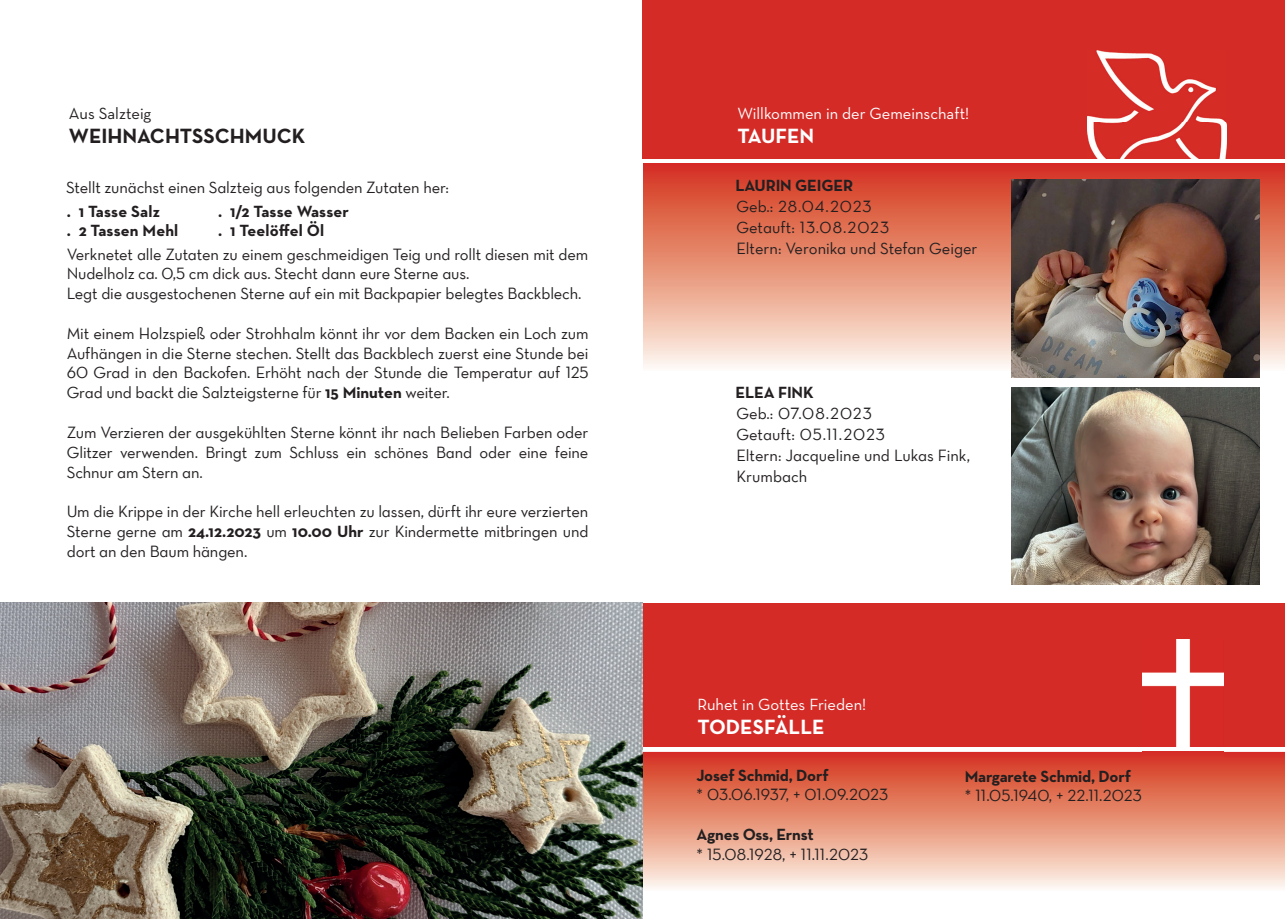
<style>
.page{position:relative;width:1285px;height:919px;background:#fff}
.page>*{position:absolute;margin:0;border:0;box-sizing:border-box;transform-origin:0 0}
.t1{font:700 21px "Neutra Text";color:#231f20}
.t2{font:700 21px "Neutra Text";color:#fff}
.t3{font:16.5px/19.8px "Neutra Text Book Alt";letter-spacing:-.01em;color:#231f20}
.t4{font:700 16.5px "Neutra Text";letter-spacing:-.01em;color:#231f20}
.t5{font:700 16.5px/19.8px "Neutra Text";letter-spacing:.01em;color:#231f20}
.t6{font:16.5px "Neutra Text";color:#fff}
.t7{font:16.5px "Neutra Text Book Alt";letter-spacing:.01em;color:#231f20}
.t8{font:16.5px "Neutra Text";color:#231f20}
.s1{font-family:"Neutra Text";font-weight:700}
</style>
<div class="page">
<div style="left:642px;top:603px;width:642px;height:143px;background:#d42b27"></div>
<img style="left:1142px;top:639px;width:80px;height:108px">
<svg style="left:642px;top:751px;width:642px;height:139px;background:#e7937e"></svg>
<svg style="left:643px;top:164px;width:641px;height:206px;background:#e68f79"></svg>
<div style="left:642px;top:0;width:642px;height:158px;background:#d42b27"></div>
<img style="left:0;top:603px;width:642px;height:315px">
<img style="left:1011px;top:180px;width:247px;height:197px">
<img style="left:1011px;top:387px;width:247px;height:197px">
<img style="left:1086px;top:51px;width:140px;height:108px">
<p class="t8" style="left:69px;top:103px;width:84px">Aus Salzteig</p>
<p class="t1" style="left:69px;top:122px;width:238px">WEIHNACHTSSCHMUCK</p>
<p class="t3" style="left:66px;top:177px;width:384px">Stellt zunächst einen Salzteig aus folgenden Zutaten her:</p>
<p class="t5" style="left:218px;top:201px;width:132px">. 1/2 Tasse Wasser . 1 Teelöffel Öl</p>
<p class="t5" style="left:67px;top:201px;width:113px">. 1 Tasse Salz<br>. 2 Tassen Mehl</p>
<p class="t3" style="left:67px;top:244px;width:523px">Verknetet alle Zutaten zu einem geschmeidigen Teig und rollt diesen mit dem<br>Nudelholz ca. 0,5 cm dick aus. Stecht dann eure Sterne aus.<br>Legt die ausgestochenen Sterne auf ein mit Backpapier belegtes Backblech.</p>
<p class="t3" style="left:67px;top:323px;width:523px;text-align:justify">Mit einem Holzspieß oder Strohhalm könnt ihr vor dem Backen ein Loch zum Aufhängen in die Sterne stechen. Stellt das Backblech zuerst eine Stunde bei 60 Grad in den Backofen. Erhöht nach der Stunde die Temperatur auf 125<br>Grad und backt die Salzteigsterne für <span class="s1">15 Minuten</span> weiter.</p>
<p class="t3" style="left:67px;top:422px;width:523px;text-align:justify">Zum Verzieren der ausgekühlten Sterne könnt ihr nach Belieben Farben oder Glitzer verwenden. Bringt zum Schluss ein schönes Band oder eine feine Schnur am Stern an.</p>
<p class="t3" style="left:67px;top:501px;width:523px;text-align:justify">Um die Krippe in der Kirche hell erleuchten zu lassen, dürft ihr eure verzierten Sterne gerne am <span class="s1">24.12.2023</span> um <span class="s1">10.00 Uhr</span> zur Kindermette mitbringen und dort an den Baum hängen.</p>
<p class="t6" style="left:737px;top:103px;width:233px">Willkommen in der Gemeinschaft!</p>
<p class="t2" style="left:737px;top:123px;width:78px">TAUFEN</p>
<p class="t4" style="left:735px;top:175px;width:119px">LAURIN GEIGER</p>
<p class="t3" style="left:736px;top:195px;width:242px;line-height:21px">Geb.: 28.04.2023<br>Getauft: 13.08.2023<br>Eltern: Veronika und Stefan Geiger</p>
<p class="t4" style="left:735px;top:382px;width:80px">ELEA FINK</p>
<p class="t3" style="left:736px;top:403px;width:235px;line-height:21px">Geb.: 07.08.2023<br>Getauft: 05.11.2023<br>Eltern: Jacqueline und Lukas Fink,<br>Krumbach</p>
<p class="t6" style="left:697px;top:694px;width:170px">Ruhet in Gottes Frieden!</p>
<p class="t2" style="left:697px;top:714px;width:129px">TODESFÄLLE</p>
<p class="t4" style="left:696px;top:764px;width:134px">Josef Schmid, Dorf</p>
<p class="t3" style="left:696px;top:784px;width:193px">* 03.06.1937, + 01.09.2023</p>
<p class="t4" style="left:696px;top:824px;width:119px">Agnes Oss, Ernst</p>
<p class="t7" style="left:696px;top:844px;width:173px">* 15.08.1928, + 11.11.2023</p>
<p class="t4" style="left:964px;top:765px;width:168px">Margarete Schmid, Dorf</p>
<p class="t7" style="left:964px;top:785px;width:179px">* 11.05.1940, + 22.11.2023</p>
</div>
